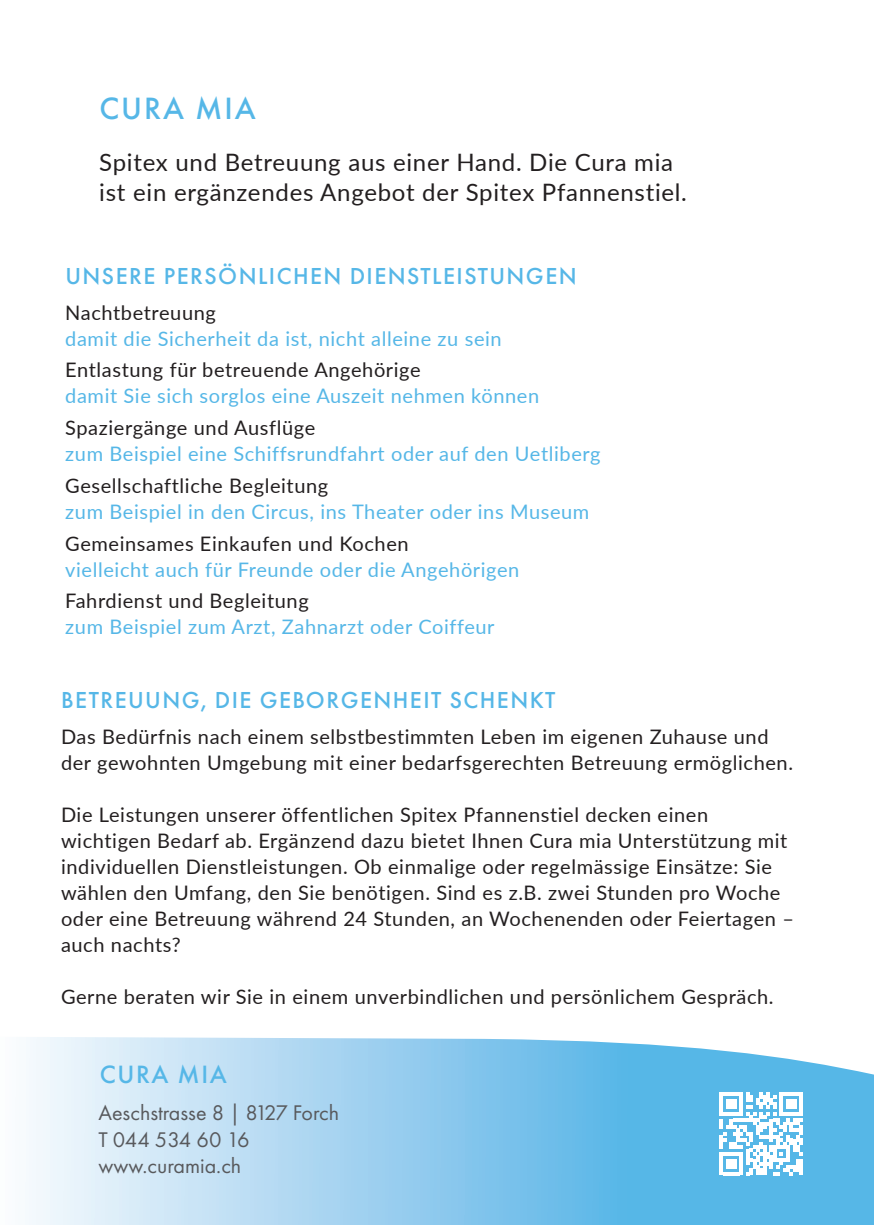
<style>
.page{position:relative;width:874px;height:1225px;background:#fff}
.page>*{position:absolute;margin:0;border:0;box-sizing:border-box;transform-origin:0 0}
.t1{font:500 32px "Futura PT";letter-spacing:.06em;color:#56b7e7}
.t2{font:500 26px "Futura PT";letter-spacing:.06em;color:#56b7e7}
.t3{font:24px/30px "Lato";letter-spacing:.03em;color:#231f20}
.t4{font:500 24px "Futura PT";letter-spacing:.06em;color:#56b7e7}
.t5{font:22px/26.4px "Futura PT";color:#58595c}
.t6{font:20px/26px "Lato";letter-spacing:.03em;color:#231f20}
.t7{font:20px "Lato";letter-spacing:.03em;color:#56b7e7}
</style>
<div class="page">
<svg style="left:29px;top:1037px;width:844px;height:188px;background:#98d0ef"></svg>
<svg style="left:719px;top:1092px;width:83px;height:83px"></svg>
<h1 class="t1" style="left:99px;top:89px;width:158px">CURA MIA</h1>
<p class="t3" style="left:99px;top:147px;width:589px">Spitex und Betreuung aus einer Hand. Die Cura mia ist ein ergänzendes Angebot der Spitex Pfannenstiel.</p>
<p class="t4" style="left:65px;top:261px;width:512px">UNSERE PERSÖNLICHEN DIENSTLEISTUNGEN</p>
<p class="t6" style="left:65px;top:299px;width:152px">Nachtbetreuung</p>
<p class="t7" style="left:65px;top:324px;width:438px">damit die Sicherheit da ist, nicht alleine zu sein</p>
<p class="t6" style="left:65px;top:356px;width:357px">Entlastung für betreuende Angehörige</p>
<p class="t7" style="left:65px;top:382px;width:475px">damit Sie sich sorglos eine Auszeit nehmen können</p>
<p class="t6" style="left:65px;top:414px;width:251px">Spaziergänge und Ausflüge</p>
<p class="t7" style="left:65px;top:439px;width:536px">zum Beispiel eine Schiffsrundfahrt oder auf den Uetliberg</p>
<p class="t6" style="left:65px;top:472px;width:264px">Gesellschaftliche Begleitung</p>
<p class="t7" style="left:65px;top:497px;width:525px">zum Beispiel in den Circus, ins Theater oder ins Museum</p>
<p class="t6" style="left:65px;top:529px;width:345px">Gemeinsames Einkaufen und Kochen</p>
<p class="t7" style="left:65px;top:555px;width:455px">vielleicht auch für Freunde oder die Angehörigen</p>
<p class="t6" style="left:65px;top:587px;width:245px">Fahrdienst und Begleitung</p>
<p class="t7" style="left:65px;top:612px;width:430px">zum Beispiel zum Arzt, Zahnarzt oder Coiffeur</p>
<p class="t4" style="left:61px;top:685px;width:495px">BETREUUNG, DIE GEBORGENHEIT SCHENKT</p>
<p class="t6" style="left:61px;top:722px;width:733px">Das Bedürfnis nach einem selbstbestimmten Leben im eigenen Zuhause und der gewohnten Umgebung mit einer bedarfsgerechten Betreuung ermöglichen.</p>
<p class="t6" style="left:61px;top:800px;width:734px">Die Leistungen unserer öffentlichen Spitex Pfannenstiel decken einen wichtigen Bedarf ab. Ergänzend dazu bietet Ihnen Cura mia Unterstützung mit individuellen Dienstleistungen. Ob einmalige oder regelmässige Einsätze: Sie wählen den Umfang, den Sie benötigen. Sind es z.B. zwei Stunden pro Woche oder eine Betreuung während 24 Stunden, an Wochenenden oder Feiertagen – auch nachts?</p>
<p class="t6" style="left:61px;top:982px;width:713px">Gerne beraten wir Sie in einem unverbindlichen und persönlichem Gespräch.</p>
<h2 class="t2" style="left:100px;top:1058px;width:128px">CURA MIA</h2>
<p class="t5" style="left:98px;top:1099px;width:242px">Aeschstrasse 8 | 8127 Forch<br>T 044 534 60 16 www.curamia.ch</p>
</div>
